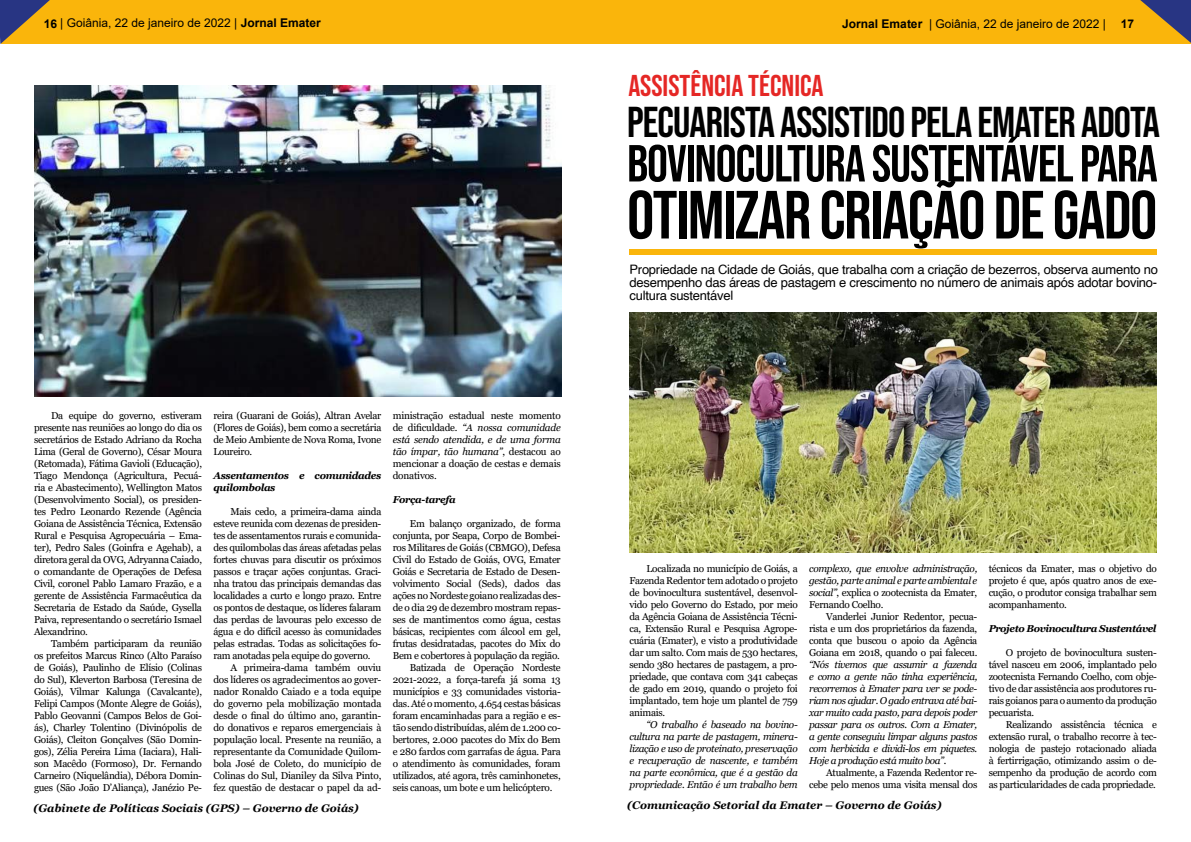
<style>
.page{position:relative;width:1191px;height:842px;background:#fff}
.page>*{position:absolute;margin:0;border:0;box-sizing:border-box;transform-origin:0 0}
.t1{font:68px "Bebas Neue";letter-spacing:-.02em;color:#000}
.t2{font:52px "Bebas Neue";letter-spacing:-.02em;color:#000}
.t3{font:43px "Bebas Neue";letter-spacing:-.02em;color:#000}
.t4{font:30px "Bebas Neue";color:#e52725}
.t5{font:13px/13px "Helvetica";letter-spacing:-.02em;color:#000;text-align:justify}
.t6{font:12px "Arial";color:#000}
.t7{font:italic 700 11px "Georgia";color:#000}
.t8{font:10px/12px "Georgia";letter-spacing:-.025em;color:#000;text-align:justify}
.t9{font:italic 10px/12px "Georgia";letter-spacing:-.03em;color:#000;text-align:justify}
.t10{font:italic 700 10px/12px "Georgia";letter-spacing:-.03em;color:#000}
.s1{font-weight:700}
.s2{font-style:italic}
.s3{font-style:normal}
</style>
<div class="page">
<div style="left:1px;top:0;width:1189px;height:43px;background:#fab50b"></div>
<svg style="left:0;top:0;width:53px;height:44px"></svg>
<svg style="left:1137px;top:0;width:54px;height:44px"></svg>
<div style="left:629px;top:249px;width:528px;height:6px;background:#fab50b"></div>
<img style="left:629px;top:312px;width:527px;height:240px">
<img style="left:34px;top:85px;width:527px;height:311px">
<p class="t6" style="left:44px;top:15px;width:278px"><span class="s1">16</span> | Goiânia, 22 de janeiro de 2022 | <span class="s1">Jornal Emater</span></p>
<p class="t6" style="left:842px;top:15px;width:293px"><span class="s1">Jornal Emater</span> | Goiânia, 22 de janeiro de 2022 | <span class="s1">17</span></p>
<h3 class="t4" style="left:628px;top:69px;width:197px">ASSISTÊNCIA TÉCNICA</h3>
<h3 class="t3" style="left:627px;top:98px;width:534px">PECUARISTA ASSISTIDO PELA EMATER ADOTA</h3>
<h2 class="t2" style="left:627px;top:134px;width:532px">BOVINOCULTURA SUSTENTÁVEL PARA</h2>
<h1 class="t1" style="left:627px;top:176px;width:531px">OTIMIZAR CRIAÇÃO DE GADO</h1>
<p class="t8" style="left:34px;top:409px;width:169px;text-indent:17px">Da equipe do governo, estiveram presente nas reuniões ao longo do dia os secretários de Estado Adriano da Rocha Lima (Geral de Governo), César Moura (Retomada), Fátima Gavioli (Educação), Tiago Mendonça (Agricultura, Pecuá&shy;ria e Abastecimento), Wellington Matos (Desenvolvimento Social), os presiden&shy;tes Pedro Leonardo Rezende (Agência Goiana de Assistência Técnica, Extensão Rural e Pesquisa Agropecuária – Ema&shy;ter), Pedro Sales (Goinfra e Agehab), a diretora geral da OVG, Adryanna Caiado, o comandante de Operações de Defesa Civil, coronel Pablo Lamaro Frazão, e a gerente de Assistência Farmacêutica da Secretaria de Estado da Saúde, Gysella Paiva, representando o secretário Ismael Alexandrino.</p>
<p class="t8" style="left:34px;top:637px;width:169px;text-indent:17px">Também participaram da reunião os prefeitos Marcus Rinco (Alto Paraíso de Goiás), Paulinho de Elísio (Colinas do Sul), Kleverton Barbosa (Teresina de Goiás), Vilmar Kalunga (Cavalcante), Felipi Campos (Monte Alegre de Goiás), Pablo Geovanni (Campos Belos de Goi&shy;ás), Charley Tolentino (Divinópolis de Goiás), Cleiton Gonçalves (São Domin&shy;gos), Zélia Pereira Lima (Iaciara), Hali&shy;son Macêdo (Formoso), Dr. Fernando Carneiro (Niquelândia), Débora Domin&shy;gues (São João D’Aliança), Janézio Pe-</p>
<p class="t8" style="left:213px;top:409px;width:169px">reira (Guarani de Goiás), Altran Avelar (Flores de Goiás), bem como a secretária de Meio Ambiente de Nova Roma, Ivone Loureiro.</p>
<p class="t10" style="left:213px;top:469px;width:169px">Assentamentos e comunidades quilombolas</p>
<p class="t8" style="left:213px;top:505px;width:169px;text-indent:17px">Mais cedo, a primeira-dama ainda esteve reunida com dezenas de presiden&shy;tes de assentamentos rurais e comunida&shy;des quilombolas das áreas afetadas pelas fortes chuvas para discutir os próximos passos e traçar ações conjuntas. Graci&shy;nha tratou das principais demandas das localidades a curto e longo prazo. Entre os pontos de destaque, os líderes falaram das perdas de lavouras pelo excesso de água e do difícil acesso às comunidades pelas estradas. Todas as solicitações fo&shy;ram anotadas pela equipe do governo.</p>
<p class="t8" style="left:213px;top:661px;width:169px;text-indent:17px">A primeira-dama também ouviu dos líderes os agradecimentos ao gover&shy;nador Ronaldo Caiado e a toda equipe do governo pela mobilização montada desde o final do último ano, garantin&shy;do donativos e reparos emergenciais à população local. Presente na reunião, a representante da Comunidade Quilom&shy;bola José de Coleto, do município de Colinas do Sul, Dianiley da Silva Pinto, fez questão de destacar o papel da ad-</p>
<p class="t7" style="left:33px;top:801px;width:327px">(Gabinete de Políticas Sociais (GPS) – Governo de Goiás)</p>
<p class="t8" style="left:393px;top:409px;width:169px">ministração estadual neste momento de dificuldade. <span class="s2">“A nossa comunidade está sendo atendida, e de uma forma tão ímpar, tão humana”</span>, destacou ao mencionar a doação de cestas e demais donativos.</p>
<p class="t10" style="left:393px;top:493px;width:64px">Força-tarefa</p>
<p class="t8" style="left:410px;top:517px;width:152px">Em balanço organizado, de forma</p>
<p class="t8" style="left:393px;top:529px;width:169px">conjunta, por Seapa, Corpo de Bombei-</p>
<p class="t8" style="left:393px;top:541px;width:169px">ros Militares de Goiás (CBMGO), Defesa</p>
<p class="t8" style="left:393px;top:553px;width:169px">Civil do Estado de Goiás, OVG, Emater</p>
<p class="t8" style="left:393px;top:565px;width:169px">Goiás e Secretaria de Estado de Desen-</p>
<p class="t8" style="left:393px;top:577px;width:169px">volvimento Social (Seds), dados das</p>
<p class="t8" style="left:393px;top:589px;width:169px">ações no Nordeste goiano realizadas des-</p>
<p class="t8" style="left:393px;top:601px;width:169px">de o dia 29 de dezembro mostram repas-</p>
<p class="t8" style="left:393px;top:613px;width:169px">ses de mantimentos como água, cestas</p>
<p class="t8" style="left:393px;top:625px;width:169px">básicas, recipientes com álcool em gel,</p>
<p class="t8" style="left:393px;top:637px;width:169px">frutas desidratadas, pacotes do Mix do</p>
<p class="t8" style="left:393px;top:649px;width:169px">Bem e cobertores à população da região.</p>
<p class="t8" style="left:410px;top:661px;width:152px">Batizada de Operação Nordeste</p>
<p class="t8" style="left:393px;top:673px;width:169px">2021-2022, a força-tarefa já soma 13</p>
<p class="t8" style="left:393px;top:685px;width:169px">municípios e 33 comunidades vistoria-</p>
<p class="t8" style="left:393px;top:697px;width:169px">das. Até o momento, 4.654 cestas básicas</p>
<p class="t8" style="left:393px;top:709px;width:169px">foram encaminhadas para a região e es-</p>
<p class="t8" style="left:393px;top:721px;width:169px">tão sendo distribuídas, além de 1.200 co-</p>
<p class="t8" style="left:393px;top:733px;width:169px">bertores, 2.000 pacotes do Mix do Bem</p>
<p class="t8" style="left:393px;top:745px;width:169px">e 280 fardos com garrafas de água. Para</p>
<p class="t8" style="left:393px;top:757px;width:169px">o atendimento às comunidades, foram</p>
<p class="t8" style="left:393px;top:769px;width:169px">utilizados, até agora, três caminhonetes,</p>
<p class="t8" style="left:393px;top:781px;width:161px">seis canoas, um bote e um helicóptero.</p>
<h3 class="t5" style="left:629px;top:263px;width:530px">Propriedade na Cidade de Goiás, que trabalha com a criação de bezerros, observa aumento no desempenho das áreas de pastagem e crescimento no número de animais após adotar bovino&shy;cultura sustentável</h3>
<p class="t8" style="left:629px;top:562px;width:170px;text-indent:17px">Localizada no município de Goiás, a Fazenda Redentor tem adotado o projeto de bovinocultura sustentável, desenvol&shy;vido pelo Governo do Estado, por meio da Agência Goiana de Assistência Técni&shy;ca, Extensão Rural e Pesquisa Agrope&shy;cuária (Emater), e visto a produtividade dar um salto. Com mais de 530 hectares, sendo 380 hectares de pastagem, a pro&shy;priedade, que contava com 341 cabeças de gado em 2019, quando o projeto foi implantado, tem hoje um plantel de 759 animais.</p>
<p class="t9" style="left:629px;top:718px;width:170px;text-indent:17px">“O trabalho é baseado na bovino&shy;cultura na parte de pastagem, minera&shy;lização e uso de proteinato, preservação e recuperação de nascente, e também na parte econômica, que é a gestão da propriedade. Então é um trabalho bem</p>
<p class="t9" style="left:809px;top:562px;width:170px">complexo, que envolve administração, gestão, parte animal e parte ambiental e social”<span class="s3">, explica o zootecnista da Emater, Fernando Coelho.</span></p>
<p class="t8" style="left:809px;top:610px;width:170px;text-indent:17px">Vanderlei Junior Redentor, pecua&shy;rista e um dos proprietários da fazenda, conta que buscou o apoio da Agência Goiana em 2018, quando o pai faleceu.</p>
<p class="t9" style="left:809px;top:658px;width:170px">“Nós tivemos que assumir a fazenda e como a gente não tinha experiência, recorremos à Emater para ver se pode&shy;riam nos ajudar. O gado entrava até bai&shy;xar muito cada pasto, para depois poder passar para os outros. Com a Emater, a gente conseguiu limpar alguns pastos com herbicida e dividi-los em piquetes.<br>Hoje a produção está muito boa”.</p>
<p class="t8" style="left:809px;top:766px;width:170px;text-align:right">Atualmente, a Fazenda Redentor re&shy;cebe pelo menos uma visita mensal dos</p>
<p class="t7" style="left:627px;top:798px;width:316px">(Comunicação Setorial da Emater – Governo de Goiás)</p>
<p class="t8" style="left:988px;top:562px;width:170px">técnicos da Emater, mas o objetivo do projeto é que, após quatro anos de exe&shy;cução, o produtor consiga trabalhar sem acompanhamento.</p>
<p class="t10" style="left:988px;top:622px;width:169px">Projeto Bovinocultura Sustentável</p>
<p class="t8" style="left:988px;top:646px;width:170px;text-indent:17px">O projeto de bovinocultura susten&shy;tável nasceu em 2006, implantado pelo zootecnista Fernando Coelho, com obje&shy;tivo de dar assistência aos produtores ru&shy;rais goianos para o aumento da produção pecuarista.</p>
<p class="t8" style="left:988px;top:718px;width:170px;text-indent:17px">Realizando assistência técnica e extensão rural, o trabalho recorre à tec&shy;nologia de pastejo rotacionado aliada à fertirrigação, otimizando assim o de&shy;sempenho da produção de acordo com as particularidades de cada propriedade.</p>
</div>
